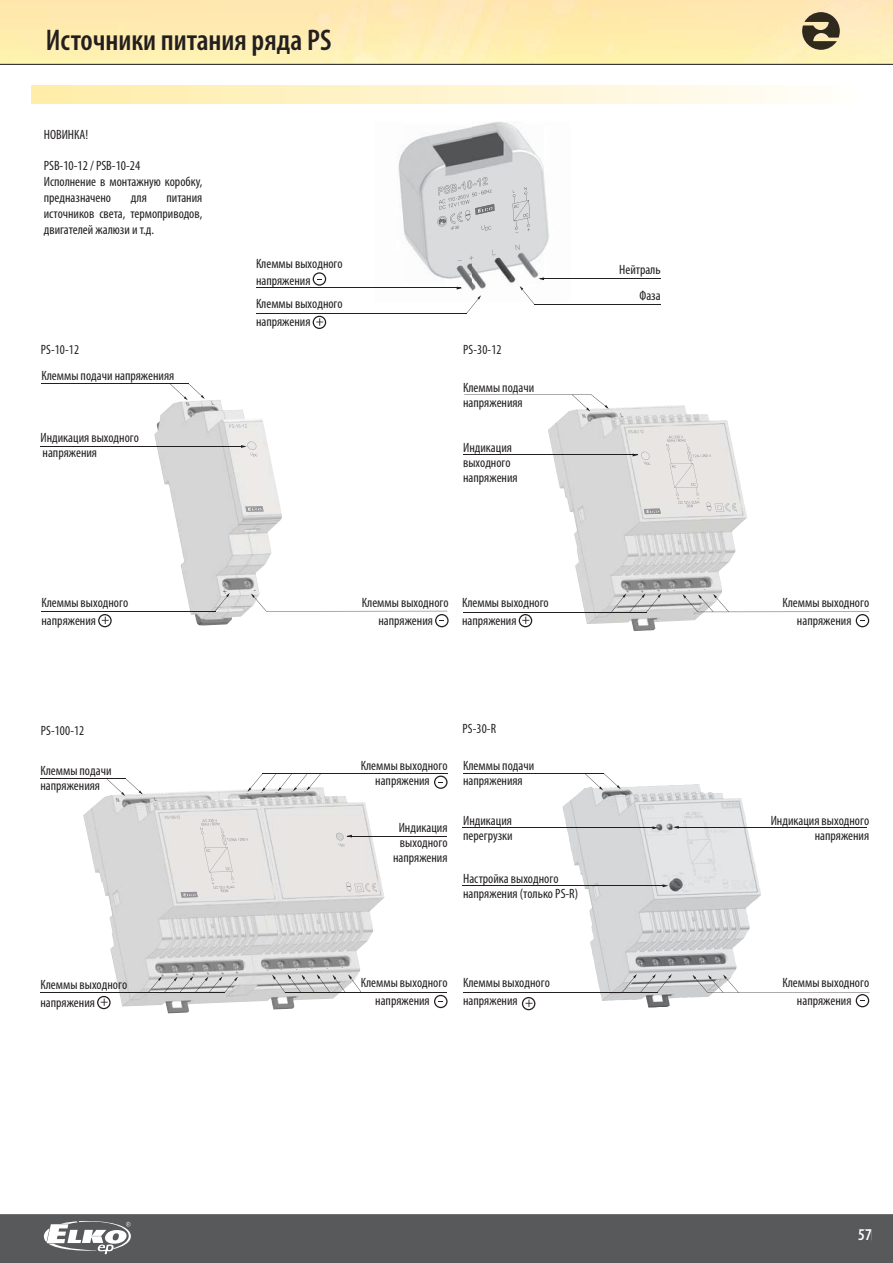
<style>
.page{position:relative;width:893px;height:1263px;background:#fff}
.page>*{position:absolute;margin:0;border:0;box-sizing:border-box;transform-origin:0 0}
.t1{font:600 condensed 30px "Myriad Pro";color:#231f20}
.t2{font:600 condensed 16.5px "Myriad Pro";color:#fff}
.t3{font:condensed 13.5px/15px "Myriad Pro";color:#231f20}
</style>
<div class="page">
<svg style="left:0;top:0;width:893px;height:64px;background:#fdebb1"></svg>
<svg style="left:0;top:64px;width:893px;height:1px"></svg>
<img style="left:802px;top:12px;width:38px;height:38px">
<img style="left:154px;top:400px;width:128px;height:225px">
<svg style="left:245px;top:506px;width:19px;height:6px"></svg>
<svg style="left:229px;top:424px;width:18px;height:4px"></svg>
<img style="left:548px;top:405px;width:199px;height:226px">
<img style="left:83px;top:787px;width:301px;height:226px">
<svg style="left:164px;top:815px;width:84px;height:83px;background:#e4e1de"></svg>
<img style="left:563px;top:786px;width:198px;height:222px">
<hr style="left:41px;top:992px;width:184px;height:1px;background:#231f20">
<hr style="left:285px;top:992px;width:162px;height:1px;background:#231f20">
<hr style="left:40px;top:779px;width:86px;height:1px;background:#231f20">
<hr style="left:262px;top:774px;width:185px;height:1px;background:#231f20">
<hr style="left:463px;top:992px;width:194px;height:1px;background:#231f20">
<svg style="left:622px;top:974px;width:50px;height:19px"></svg>
<hr style="left:707px;top:992px;width:163px;height:1px;background:#231f20">
<svg style="left:693px;top:975px;width:46px;height:18px"></svg>
<hr style="left:463px;top:773px;width:141px;height:1px;background:#231f20">
<hr style="left:463px;top:612px;width:184px;height:1px;background:#231f20">
<hr style="left:698px;top:612px;width:171px;height:1px;background:#231f20">
<hr style="left:464px;top:394px;width:127px;height:1px;background:#231f20">
<hr style="left:41px;top:383px;width:147px;height:1px;background:#231f20">
<hr style="left:41px;top:611px;width:174px;height:1px;background:#231f20">
<hr style="left:266px;top:611px;width:181px;height:1px;background:#231f20">
<svg style="left:585px;top:773px;width:36px;height:17px"></svg>
<hr style="left:675px;top:827px;width:192px;height:1px;background:#231f20">
<svg style="left:673px;top:826px;width:6px;height:3px"></svg>
<hr style="left:463px;top:827px;width:191px;height:1px;background:#231f20">
<svg style="left:652px;top:826px;width:6px;height:3px"></svg>
<hr style="left:463px;top:886px;width:201px;height:1px;background:#231f20">
<svg style="left:663px;top:884px;width:5px;height:3px"></svg>
<hr style="left:40px;top:446px;width:205px;height:1px;background:#231f20">
<svg style="left:241px;top:441px;width:17px;height:15px"></svg>
<hr style="left:348px;top:836px;width:99px;height:1px;background:#231f20">
<svg style="left:336px;top:833px;width:41px;height:59px;background:#e3e0de"></svg>
<hr style="left:463px;top:455px;width:175px;height:1px;background:#231f20">
<svg style="left:628px;top:430px;width:109px;height:84px;background:#e4e1df"></svg>
<img style="left:374px;top:122px;width:175px;height:169px">
<hr style="left:256px;top:314px;width:210px;height:1px;background:#231f20">
<svg style="left:466px;top:295px;width:15px;height:19px"></svg>
<hr style="left:256px;top:288px;width:205px;height:1px;background:#231f20">
<hr style="left:534px;top:304px;width:127px;height:1px;background:#231f20">
<svg style="left:520px;top:286px;width:15px;height:18px"></svg>
<hr style="left:540px;top:278px;width:121px;height:1px;background:#231f20">
<svg style="left:538px;top:277px;width:6px;height:3px"></svg>
<div style="left:32px;top:85px;width:829px;height:18px;background:linear-gradient(to right,#ffeca6,#fffdfa)"></div>
<svg style="left:437px;top:177px;width:93px;height:84px;background:#d1d3d4"></svg>
<div style="left:0;top:1214px;width:893px;height:49px;background:#58595b"></div>
<svg style="left:856px;top:614px;width:13px;height:13px"></svg>
<svg style="left:97px;top:996px;width:14px;height:13px"></svg>
<svg style="left:434px;top:995px;width:14px;height:13px"></svg>
<svg style="left:434px;top:775px;width:14px;height:14px"></svg>
<svg style="left:522px;top:997px;width:13px;height:13px"></svg>
<svg style="left:856px;top:994px;width:13px;height:13px"></svg>
<svg style="left:519px;top:614px;width:13px;height:13px"></svg>
<svg style="left:98px;top:614px;width:14px;height:13px"></svg>
<svg style="left:435px;top:614px;width:14px;height:13px"></svg>
<svg style="left:313px;top:316px;width:13px;height:13px"></svg>
<svg style="left:313px;top:272px;width:13px;height:14px"></svg>
<svg style="left:215px;top:589px;width:15px;height:22px"></svg>
<svg style="left:251px;top:590px;width:15px;height:21px"></svg>
<svg style="left:170px;top:383px;width:35px;height:23px"></svg>
<svg style="left:211px;top:401px;width:3px;height:4px"></svg>
<svg style="left:572px;top:394px;width:37px;height:24px"></svg>
<svg style="left:620px;top:412px;width:3px;height:4px"></svg>
<svg style="left:611px;top:588px;width:64px;height:24px;background:#cac9c9"></svg>
<svg style="left:683px;top:589px;width:46px;height:23px"></svg>
<svg style="left:107px;top:779px;width:36px;height:23px"></svg>
<svg style="left:154px;top:797px;width:3px;height:4px"></svg>
<svg style="left:148px;top:971px;width:91px;height:22px;background:#c2c2c2"></svg>
<svg style="left:267px;top:967px;width:95px;height:26px;background:#c8c8c8"></svg>
<svg style="left:247px;top:774px;width:74px;height:19px"></svg>
<h1 class="t1" style="left:46px;top:29px;width:287px">Источники питания ряда PS</h1>
<p class="t3" style="left:44px;top:128px;width:46px">НОВИНКА!</p>
<p class="t3" style="left:44px;top:159px;width:160px;line-height:15.8px">PSB-10-12 / PSB-10-24<br>Исполнение в монтажную коробку, предназначено</p>
<p class="t3" style="left:44px;top:191px;width:160px;line-height:15.8px;text-align:justify;text-indent:123px">питания источников света, термоприводов, двигателей жалюзи и т.д.</p>
<p class="t3" style="left:131px;top:191px;width:18px">для</p>
<p class="t3" style="left:256px;top:257px;width:88px;line-height:16.5px">Клеммы выходного напряжения</p>
<p class="t3" style="left:256px;top:296px;width:88px;line-height:18px">Клеммы выходного напряжения</p>
<p class="t3" style="left:41px;top:343px;width:40px">PS-10-12</p>
<p class="t3" style="left:463px;top:343px;width:40px">PS-30-12</p>
<p class="t3" style="left:42px;top:369px;width:134px">Клеммы подачи напряженияя</p>
<p class="t3" style="left:40px;top:431px;width:100px">Индикация выходного напряжения</p>
<p class="t3" style="left:463px;top:382px;width:73px">Клеммы подачи напряженияя</p>
<p class="t3" style="left:463px;top:441px;width:56px">Индикация выходного напряжения</p>
<p class="t3" style="left:619px;top:263px;width:43px">Нейтраль</p>
<p class="t3" style="left:639px;top:290px;width:23px">Фаза</p>
<p class="t3" style="left:42px;top:595px;width:88px;line-height:18px">Клеммы выходного напряжения</p>
<p class="t3" style="left:362px;top:595px;width:88px;line-height:18px;text-align:center">Клеммы выходного напряжения</p>
<p class="t3" style="left:462px;top:595px;width:88px;line-height:18px">Клеммы выходного напряжения</p>
<p class="t3" style="left:41px;top:724px;width:45px">PS-100-12</p>
<p class="t3" style="left:463px;top:722px;width:35px">PS-30-R</p>
<p class="t3" style="left:40px;top:764px;width:73px">Клеммы подачи напряженияя</p>
<p class="t3" style="left:361px;top:759px;width:88px;text-align:center">Клеммы выходного напряжения</p>
<p class="t3" style="left:463px;top:760px;width:73px">Клеммы подачи напряженияя</p>
<p class="t3" style="left:393px;top:821px;width:56px;text-align:center">Индикация выходного напряжения</p>
<p class="t3" style="left:463px;top:814px;width:51px">Индикация перегрузки</p>
<p class="t3" style="left:463px;top:873px;width:117px">Настройка выходного напряжения (только PS-R)</p>
<p class="t3" style="left:782px;top:595px;width:88px;line-height:18px;text-align:center">Клеммы выходного напряжения</p>
<p class="t3" style="left:771px;top:814px;width:100px;text-align:right">Индикация выходного напряжения</p>
<p class="t3" style="left:40px;top:977px;width:88px;line-height:18px">Клеммы выходного напряжения</p>
<p class="t3" style="left:361px;top:975px;width:88px;line-height:18px;text-align:center">Клеммы выходного напряжения</p>
<p class="t3" style="left:463px;top:975px;width:88px;line-height:18px">Клеммы выходного напряжения</p>
<p class="t3" style="left:782px;top:974px;width:88px;line-height:18px;text-align:center">Клеммы выходного напряжения</p>
<p class="t2" style="left:858px;top:1228px;width:15px">57</p>
</div>
